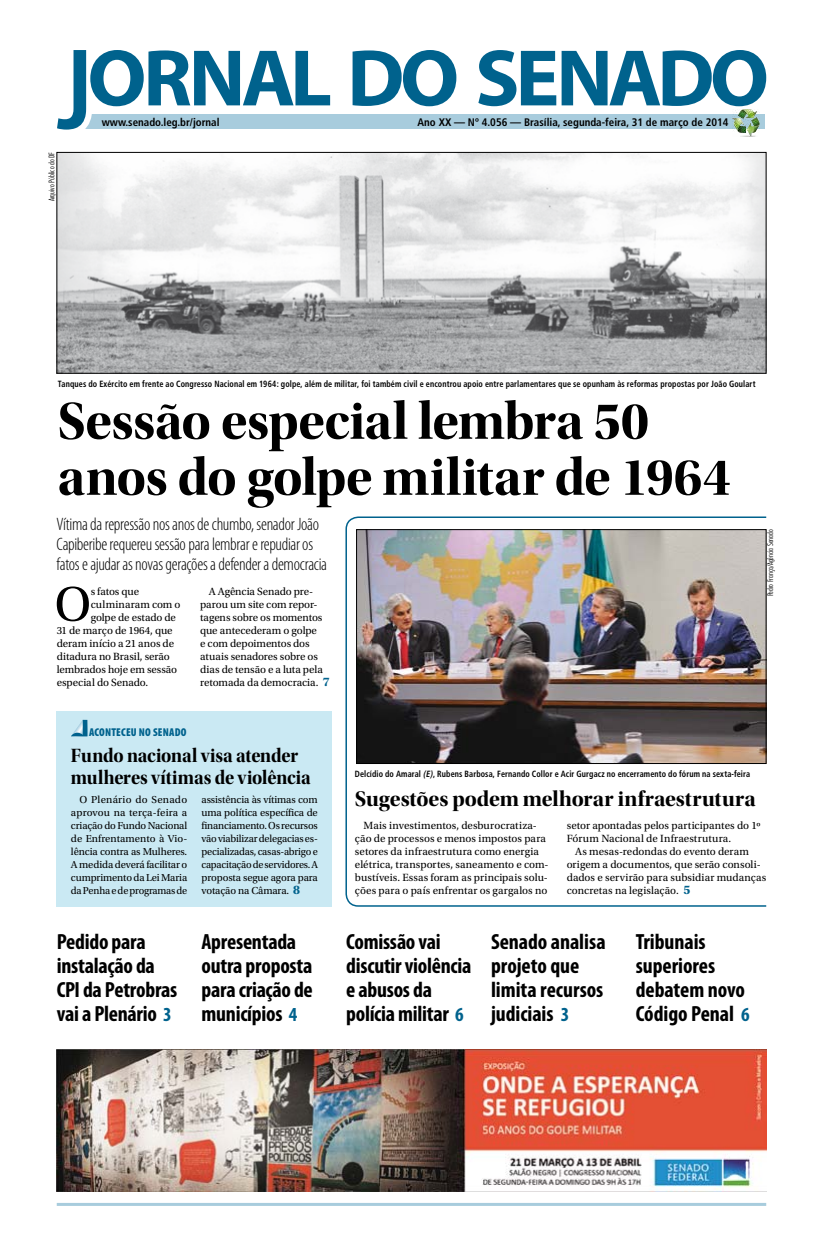
<style>
.page{position:relative;width:823px;height:1248px;background:#fff}
.page>*{position:absolute;margin:0;border:0;box-sizing:border-box;transform-origin:0 0}
.t1{font:54px/56px "Utopia Std Bold Disp";letter-spacing:-.01em;color:#000}
.t2{font:50.8px "Utopia Std";color:#000}
.t3{font:700 condensed 22px/24px "Myriad Pro";letter-spacing:-.01em;color:#000}
.t4{font:22px "Utopia Std Bold Disp";color:#000}
.t5{font:20px/22px "Utopia Std Bold Disp";letter-spacing:-.01em;color:#000;scale:.93 1}
.t6{font:300 condensed 18px/20px "Myriad Pro";letter-spacing:-.02em;color:#000}
.t7{font:900 condensed 11.4px "Myriad Pro";letter-spacing:.02em;color:#00628d}
.t8{font:11px/13px "Utopia Std";color:#000}
.t9{font:700 condensed 10.9px "Frutiger";color:#000}
.t10{font:10.6px/13px "Utopia Std";letter-spacing:-.015em;color:#000;text-align:justify}
.t11{font:700 condensed 9px "Frutiger";letter-spacing:.015em;color:#000;scale:.9 1}
.t12{font:300 condensed 8px "Futura BT";color:#000}
.s1{font-weight:700;font-size:13px;color:#00628d}
.s2{font-style:italic}
.s3{font-size:20px;color:#00628d}
</style>
<div class="page">
<hr style="left:57px;top:1202px;width:708px;height:3px;background:#a8ccdd">
<div style="left:75px;top:115px;width:689px;height:14px;background:#a8ccdd"></div>
<svg style="left:57px;top:50px;width:273px;height:80px"></svg>
<svg style="left:352px;top:50px;width:104px;height:56px"></svg>
<svg style="left:478px;top:50px;width:287px;height:56px"></svg>
<img style="left:731px;top:109px;width:28px;height:27px">
<img style="left:59px;top:154px;width:704px;height:217px">
<div style="left:57px;top:152px;width:708px;height:221px;border:1px solid #000"></div>
<svg style="left:345px;top:516px;width:422px;height:391px"></svg>
<div style="left:57px;top:711px;width:275px;height:195px;background:#cae9f3"></div>
<svg style="left:71px;top:719px;width:16px;height:17px"></svg>
<img style="left:358px;top:531px;width:405px;height:230px">
<div style="left:356px;top:529px;width:409px;height:234px;border:1px solid #000"></div>
<img style="left:57px;top:1049px;width:708px;height:142px">
<p class="t12" style="left:47px;top:201px;width:50px;rotate:-90deg">Arquivo Público do DF</p>
<p class="t9" style="left:102px;top:116px;width:119px">www.senado.leg.br/jornal</p>
<p class="t9" style="left:417px;top:116px;width:312px">Ano XX — Nº 4.056 — Brasília, segunda-feira, 31 de março de 2014</p>
<p class="t11" style="left:58px;top:379px;width:776px">Tanques do Exército em frente ao Congresso Nacional em 1964: golpe, além de militar, foi também civil e encontrou apoio entre parlamentares que se opunham às reformas propostas por João Goulart</p>
<h1 class="t1" style="left:57px;top:393px;width:674px">Sessão especial lembra 50 anos do golpe militar de 1964</h1>
<h3 class="t6" style="left:56px;top:514px;width:272px">Vítima da repressão nos anos de chumbo, senador João<br>Capiberibe requereu sessão para lembrar e repudiar os fatos e ajudar as novas gerações a defender a democracia</h3>
<h2 class="t2" style="left:54px;top:576px;width:38px">O</h2>
<p class="t8" style="left:91px;top:584px;width:50px">s fatos que</p>
<p class="t8" style="left:200px;top:584px;width:131px;text-indent:9px">A Agência Senado pre&shy;parou um site com repor&shy;tagens sobre os momentos que antecederam o golpe<br>e com depoimentos dos atuais senadores sobre os dias de tensão e a luta pela retomada da democracia. <span class="s1">7</span></p>
<p class="t8" style="left:91px;top:597px;width:91px">culminaram com o</p>
<p class="t8" style="left:91px;top:610px;width:87px">golpe de estado de</p>
<p class="t8" style="left:57px;top:623px;width:117px">31 de março de 1964, que</p>
<p class="t8" style="left:57px;top:636px;width:119px">deram início a 21 anos de</p>
<p class="t8" style="left:57px;top:649px;width:114px">ditadura no Brasil, serão</p>
<p class="t8" style="left:57px;top:662px;width:122px">lembrados hoje em sessão</p>
<p class="t8" style="left:57px;top:675px;width:93px">especial do Senado.</p>
<p class="t12" style="left:765px;top:596px;width:68px;rotate:-90deg">Pedro França/Agência Senado</p>
<p class="t7" style="left:89px;top:725px;width:98px">ACONTECEU NO SENADO</p>
<h3 class="t5" style="left:71px;top:744px;width:259px">Fundo nacional visa atender mulheres vítimas de violência</h3>
<p class="t10" style="left:71px;top:792px;width:118px;text-indent:9px">O Plenário do Senado aprovou na terça-feira a criação do Fundo Nacional de Enfrentamento à Vio&shy;lência contra as Mulheres.<br>A medida deverá facilitar o cumprimento da Lei Maria da Penha e de programas de</p>
<p class="t10" style="left:201px;top:792px;width:118px">assistência às vítimas com uma política específica de financiamento. Os recursos vão viabilizar delegacias es&shy;pecializadas, casas-abrigo e capacitação de servidores. A proposta segue agora para votação na Câmara. <span class="s1">8</span></p>
<p class="t11" style="left:354px;top:768px;width:440px">Delcídio do Amaral <span class="s2">(E)</span>, Rubens Barbosa, Fernando Collor e Acir Gurgacz no encerramento do fórum na sexta-feira</p>
<h3 class="t4" style="left:355px;top:786px;width:402px">Sugestões podem melhorar infraestrutura</h3>
<p class="t8" style="left:355px;top:818px;width:195px;text-indent:9px">Mais investimentos, desburocratiza&shy;ção de processos e menos impostos para setores da infraestrutura como energia elétrica, transportes, saneamento e com&shy;bustíveis. Essas foram as principais solu&shy;ções para o país enfrentar os gargalos no</p>
<p class="t8" style="left:566px;top:818px;width:195px">setor apontadas pelos participantes do 1º<br>Fórum Nacional de Infraestrutura.</p>
<p class="t8" style="left:566px;top:844px;width:201px;text-indent:9px">As mesas-redondas do evento deram origem a documentos, que serão consoli&shy;dados e servirão para subsidiar mudanças concretas na legislação. <span class="s1">5</span></p>
<h3 class="t3" style="left:57px;top:929px;width:122px">Pedido para instalação da<br>CPI da Petrobras vai a Plenário <span class="s3">3</span></h3>
<h3 class="t3" style="left:201px;top:929px;width:113px">Apresentada outra proposta para criação de municípios <span class="s3">4</span></h3>
<h3 class="t3" style="left:346px;top:929px;width:126px">Comissão vai discutir violência e abusos da polícia militar <span class="s3">6</span></h3>
<h3 class="t3" style="left:490px;top:929px;width:116px">Senado analisa projeto que limita recursos judiciais <span class="s3">3</span></h3>
<h3 class="t3" style="left:635px;top:929px;width:115px">Tribunais superiores debatem novo<br>Código Penal <span class="s3">6</span></h3>
</div>
